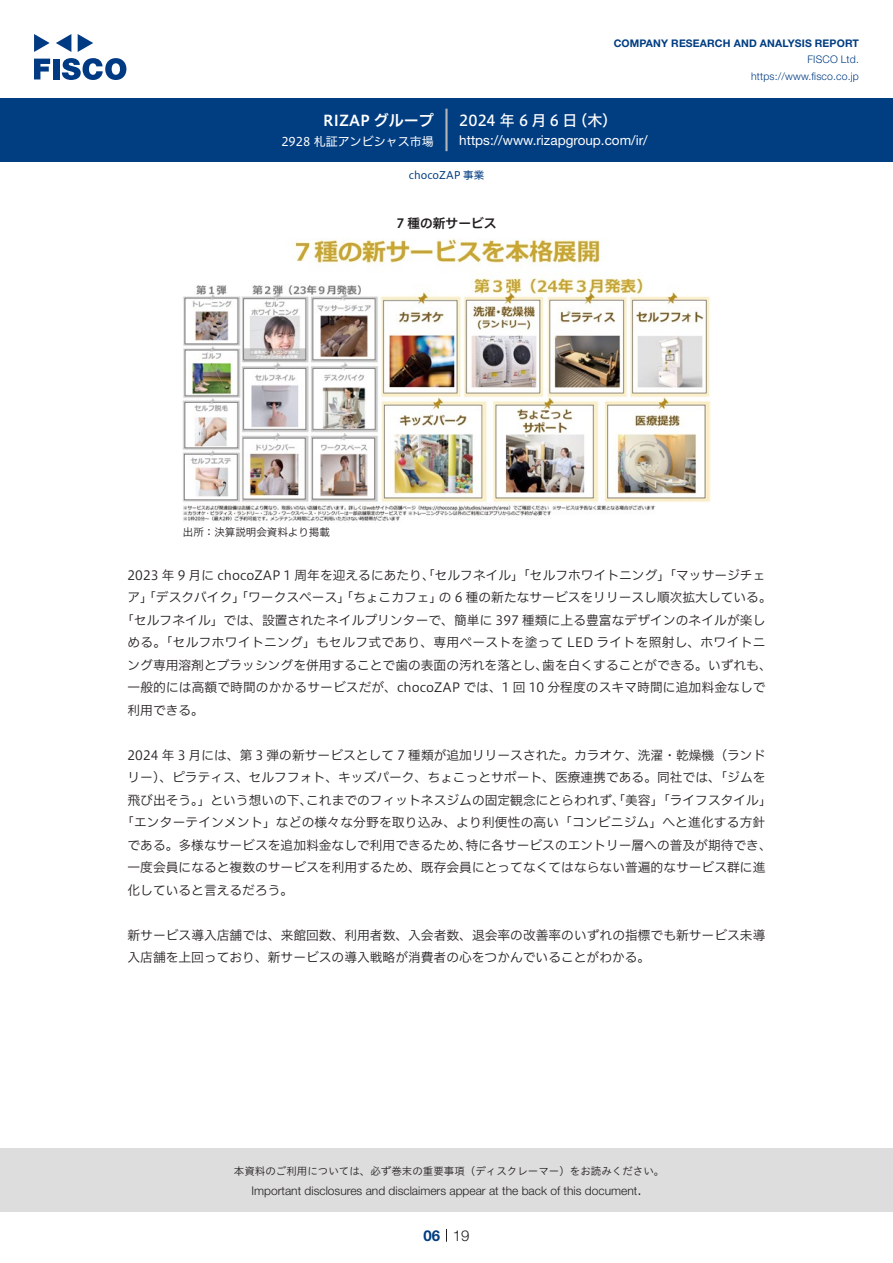
<style>
.page{position:relative;width:893px;height:1263px;background:#fff}
.page>*{position:absolute;margin:0;border:0;box-sizing:border-box;transform-origin:0 0}
.t1{font:15px "Hiragino UD Sans F Std N W5";letter-spacing:.225em;color:#fff}
.t2{font:15px "Hiragino UD Sans F Std N W6";color:#fff}
.t3{font:300 15px "Helvetica Neue LT Std";color:#231f20}
.t4{font:700 15px "Helvetica Neue LT Std";color:#003d81}
.t5{font:13.5px "Helvetica Neue LT Std";color:#fff}
.本文{font:12.75px/22.5px "Hiragino UD Sans F Std N W3";color:#231f20}
.本文-2{font:12.75px "Hiragino UD Sans F Std N W3";letter-spacing:.025em;color:#231f20}
.チャートタイトル{font:12.75px "Hiragino UD Sans F Std N W6";color:#231f20}
.t6{font:300 12px "Helvetica Neue LT Std";color:#231f20}
.t7{font:12px "Hiragino UD Sans F Std N W4";color:#fff}
.t8{font:10.5px "Hiragino UD Sans Std W3";color:#231f20}
.t9{font:700 10.5px "Helvetica Neue LT Std";letter-spacing:.015em;color:#003d81}
.t10{font:300 10.5px/16.5px "Helvetica Neue LT Std";letter-spacing:.015em;color:#003d81;text-align:right}
.表組み基本スタイル{font:10.5px "Hiragino UD Sans F Std N W3";color:#231f20}
.ヘッダー{font:10.5px "Hiragino UD Sans F Std N W4";color:#003d81}
</style>
<div class="page">
<div style="left:0;top:1148px;width:893px;height:64px;background:#ddd"></div>
<svg style="left:34px;top:59px;width:16px;height:20px"></svg>
<div style="left:53px;top:59px;width:6px;height:20px;background:#003a83"></div>
<svg style="left:62px;top:58px;width:64px;height:22px"></svg>
<svg style="left:34px;top:34px;width:16px;height:18px"></svg>
<svg style="left:78px;top:34px;width:15px;height:18px"></svg>
<svg style="left:56px;top:34px;width:15px;height:18px"></svg>
<div style="left:0;top:98px;width:893px;height:64px;background:#003d81"></div>
<hr style="left:445px;top:109px;width:3px;height:42px;background:#b5b5b6">
<svg style="left:446px;top:1229px;width:1px;height:13px"></svg>
<img style="left:183px;top:238px;width:527px;height:283px">
<p class="t2" style="left:323px;top:109px;width:112px">RIZAP グループ</p>
<p class="t7" style="left:281px;top:132px;width:154px">2928 札証アンビシャス市場</p>
<p class="t9" style="left:614px;top:37px;width:247px">COMPANY RESEARCH AND ANALYSIS REPORT</p>
<p class="t10" style="left:751px;top:51px;width:109px">FISCO Ltd. https://www.fisco.co j p.</p>
<p class="t1" style="left:459px;top:109px;width:120px">2024年6月6日</p>
<p class="t1" style="left:573px;top:109px;width:46px">（木(</p>
<p class="t5" style="left:459px;top:132px;width:190px">https://www.rizapgroup.com /i r/</p>
<p class="ヘッダー" style="left:409px;top:167px;width:77px">chocoZAP 事業</p>
<p class="チャートタイトル" style="left:396px;top:214px;width:102px">7 種の新サービス</p>
<p class="表組み基本スタイル" style="left:183px;top:524px;width:149px">出所：決算説明会資料より掲載</p>
<p class="本文" style="left:439px;top:563px;width:334px;text-indent:-311px">2023 年 9 月に chocoZAP 1 周年を迎えるにあたり、「セルフネイル」「セルフホワイトニング」「マッサージチェの 6 種の新たなサービスをリリースし順次拡大している。</p>
<p class="本文" style="left:128px;top:585px;width:316px">ア」「デスクバイク」「ワークスペース」「ちょこカフェ」</p>
<p class="本文" style="left:121px;top:608px;width:646px">「セルフネイル」では、設置されたネイルプリンターで、簡単に 397 種類に上る豊富なデザインのネイルが楽し</p>
<p class="本文-2" style="left:128px;top:633px;width:639px">める。「セルフホワイトニング」もセルフ式であり、専用ペーストを塗って LED ライトを照射し、ホワイトニ</p>
<p class="本文" style="left:542px;top:653px;width:231px">歯を白くすることができる。いずれも、</p>
<p class="本文" style="left:128px;top:653px;width:639px">ング専用溶剤とブラッシングを併用することで歯の表面の汚れを落とし、<br>一般的には高額で時間のかかるサービスだが、chocoZAP では、1 回 10 分程度のスキマ時間に追加料金なしで利用できる。</p>
<p class="本文" style="left:128px;top:743px;width:639px">2024 年 3 月には、第 3 弾の新サービスとして 7 種類が追加リリースされた。カラオケ、洗濯・乾燥機（ランド</p>
<p class="本文" style="left:128px;top:765px;width:639px">リー）、ピラティス、セルフフォト、キッズパーク、ちょこっとサポート、医療連携である。同社では、「ジムを</p>
<p class="本文" style="left:306px;top:788px;width:467px">これまでのフィットネスジムの固定観念にとらわれず、「美容」「ライフスタイル「</p>
<p class="本文" style="left:128px;top:788px;width:186px">飛び出そう。」という想いの下、</p>
<p class="本文" style="left:121px;top:810px;width:646px">「エンターテインメント」などの様々な分野を取り込み、より利便性の高い「コンビニジム」へと進化する方針</p>
<p class="本文" style="left:466px;top:833px;width:308px">特に各サービスのエントリー層への普及が期待でき、</p>
<p class="本文" style="left:128px;top:833px;width:639px">である。多様なサービスを追加料金なしで利用できるため、<br>一度会員になると複数のサービスを利用するため、既存会員にとってなくてはならない普遍的なサービス群に進化していると言えるだろう。</p>
<p class="本文" style="left:128px;top:923px;width:639px">新サービス導入店舗では、来館回数、利用者数、入会者数、退会率の改善率のいずれの指標でも新サービス未導入店舗を上回っており、新サービスの導入戦略が消費者の心をつかんでいることがわかる。</p>
<p class="t8" style="left:234px;top:1163px;width:432px">本資料のご利用については、必ず巻末の重要事項（ディスクレーマー）をお読みください。</p>
<p class="t3" style="left:637px;top:1180px;width:6px">.</p>
<p class="t6" style="left:251px;top:1183px;width:387px">Important disclosures and disclaimers appear at the back of this document</p>
<p class="t4" style="left:423px;top:1226px;width:18px">06</p>
<p class="t3" style="left:453px;top:1226px;width:18px">19</p>
</div>
